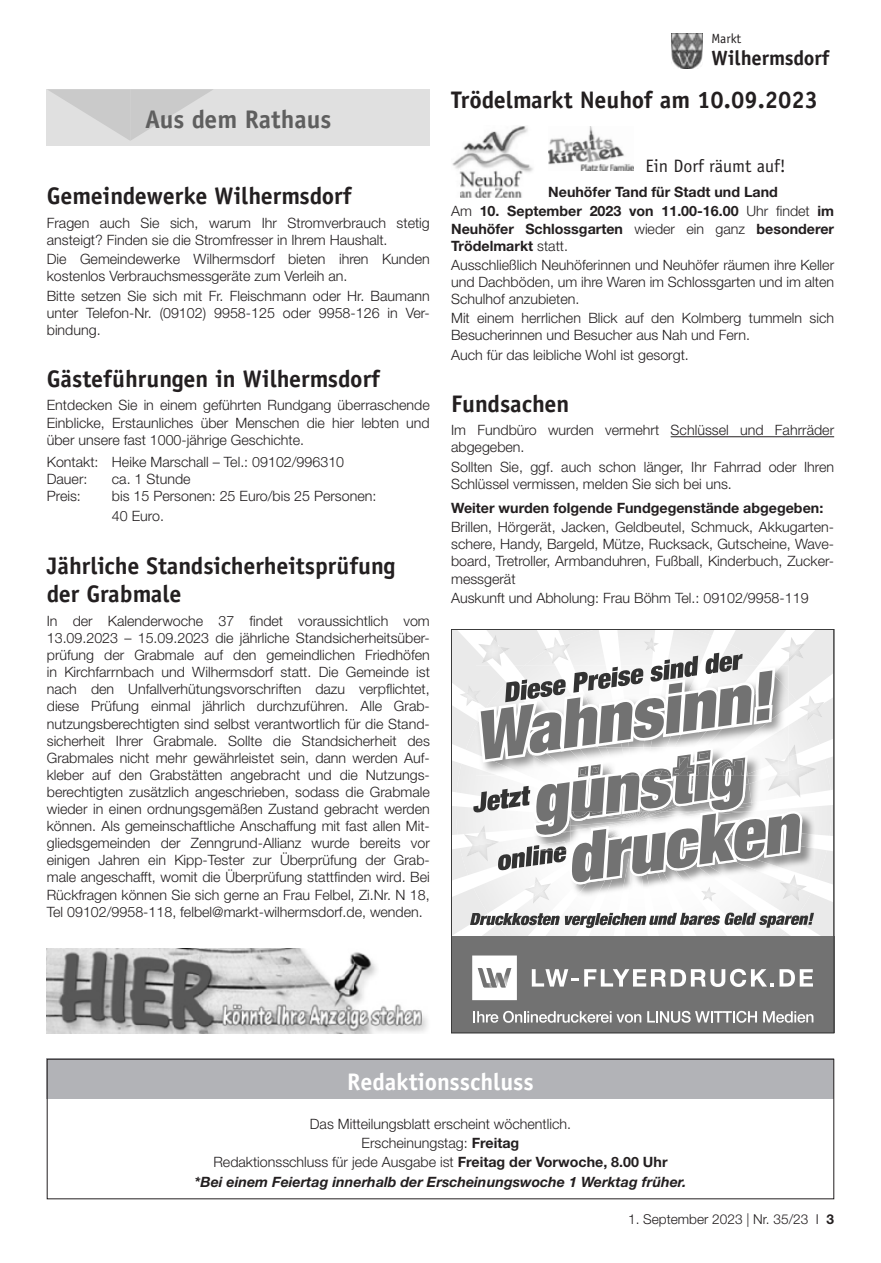
<style>
.page{position:relative;width:881px;height:1263px;background:#fff}
.page>*{position:absolute;margin:0;border:0;box-sizing:border-box;transform-origin:0 0}
.t1{font:700 25.5px "Officina Sans LT";color:#5f5f5f}
.t2{font:700 24px/28.8px "Officina Sans LT";color:#231f20}
.t3{font:700 24px "Officina Sans LT";color:#fff}
.t4{font:700 20.7px "Officina Sans LT";color:#231f20}
.t5{font:18px "Officina Sans LT";color:#231f20}
.t6{font:300 14.25px/17.1px "Helvetica Neue LT";color:#231f20}
.t7{font:700 14.25px/19.2px "Helvetica Neue LT";color:#231f20}
.t8{font:300 13.65px "Helvetica Neue LT";color:#231f20}
.t9{font:13.35px "Officina Sans LT";color:#231f20}
.s1{font-weight:300}
.s2{font-weight:700}
.s3{font-weight:700;font-style:italic}
.s4{font-family:"Basic Commercial LT"}
</style>
<div class="page">
<img style="left:671px;top:34px;width:31px;height:34px">
<div style="left:47px;top:89px;width:382px;height:57px;background:#e0e0e0"></div>
<svg style="left:48px;top:89px;width:165px;height:52px"></svg>
<hr style="left:670px;top:436px;width:163px;height:1px;background:#231f20">
<img style="left:452px;top:126px;width:81px;height:71px">
<img style="left:548px;top:127px;width:85px;height:43px">
<div style="left:47px;top:1059px;width:786px;height:40px;background:#b2b3b7"></div>
<div style="left:47px;top:1059px;width:786px;height:140px;border:1px solid #231f20"></div>
<svg style="left:453px;top:631px;width:378px;height:305px"></svg>
<div style="left:451px;top:936px;width:382px;height:97px;background:#727272"></div>
<svg style="left:531px;top:969px;width:281px;height:18px"></svg>
<svg style="left:472px;top:955px;width:44px;height:45px;background:#e4e4e4"></svg>
<svg style="left:473px;top:1011px;width:168px;height:12px"></svg>
<svg style="left:647px;top:1011px;width:109px;height:12px"></svg>
<svg style="left:763px;top:1011px;width:50px;height:12px"></svg>
<div style="left:451px;top:629px;width:382px;height:404px;border:1px solid #333"></div>
<img style="left:47px;top:948px;width:381px;height:85px">
<h1 class="t1" style="left:145px;top:103px;width:188px">Aus dem Rathaus</h1>
<h2 class="t2" style="left:47px;top:182px;width:306px">Gemeindewerke Wilhermsdorf</h2>
<p class="t6" style="left:47px;top:214px;width:384px">Fragen auch Sie sich, warum Ihr Stromverbrauch stetig ansteigt? Finden sie die Stromfresser in Ihrem Haushalt.</p>
<p class="t6" style="left:47px;top:250px;width:384px">Die Gemeindewerke Wilhermsdorf bieten ihren Kunden kostenlos Verbrauchsmessgeräte zum Verleih an.</p>
<p class="t6" style="left:47px;top:287px;width:384px;text-align:justify">Bitte setzen Sie sich mit Fr. Fleischmann oder Hr. Baumann unter Telefon-Nr. (09102) 9958-125 oder 9958-126 in Ver&shy;bindung.</p>
<h2 class="t2" style="left:47px;top:364px;width:334px">Gästeführungen in Wilhermsdorf</h2>
<p class="t6" style="left:47px;top:396px;width:384px;text-align:justify">Entdecken Sie in einem geführten Rundgang überraschende Einblicke, Erstaunliches über Menschen die hier lebten und über unsere fast 1000-jährige Geschichte.</p>
<p class="t6" style="left:47px;top:453px;width:299px">Kontakt: Heike Marschall – Tel.: 09102/996310<br>Dauer:</p>
<p class="t6" style="left:112px;top:470px;width:80px">ca. 1 Stunde</p>
<p class="t6" style="left:47px;top:487px;width:36px">Preis:</p>
<p class="t6" style="left:112px;top:486px;width:266px;line-height:19.2px">bis 15 Personen: 25 Euro/bis 25 Personen:<br>40 Euro.</p>
<h2 class="t2" style="left:47px;top:551px;width:350px">Jährliche Standsicherheitsprüfung der Grabmale</h2>
<p class="t6" style="left:47px;top:612px;width:384px;text-align:justify">In der Kalenderwoche 37 findet voraussichtlich vom 13.09.2023 – 15.09.2023 die jährliche Standsicherheitsüber&shy;prüfung der Grabmale auf den gemeindlichen Friedhöfen in Kirchfarrnbach und Wilhermsdorf statt. Die Gemeinde ist nach den Unfallverhütungsvorschriften dazu verpflichtet, diese Prüfung einmal jährlich durchzuführen. Alle Grab&shy;nutzungsberechtigten sind selbst verantwortlich für die Stand&shy;sicherheit Ihrer Grabmale. Sollte die Standsicherheit des Grabmales nicht mehr gewährleistet sein, dann werden Auf&shy;kleber auf den Grabstätten angebracht und die Nutzungs&shy;berechtigten zusätzlich angeschrieben, sodass die Grabmale wieder in einen ordnungsgemäßen Zustand gebracht werden können. Als gemeinschaftliche Anschaffung mit fast allen Mit&shy;gliedsgemeinden der Zenngrund-Allianz wurde bereits vor einigen Jahren ein Kipp-Tester zur Überprüfung der Grab&shy;male angeschafft, womit die Überprüfung stattfinden wird. Bei Rückfragen können Sie sich gerne an Frau Felbel, Zi.Nr. N 18, Tel 09102/9958-118, felbel@markt-wilhermsdorf.de, wenden.</p>
<p class="t9" style="left:711px;top:31px;width:31px">Markt</p>
<h3 class="t4" style="left:711px;top:45px;width:119px">Wilhermsdorf</h3>
<h2 class="t2" style="left:451px;top:85px;width:368px">Trödelmarkt Neuhof am 10.09.2023</h2>
<p class="t5" style="left:645px;top:155px;width:142px">Ein Dorf räumt auf!</p>
<p class="t7" style="left:451px;top:182px;width:384px;text-indent:97px">Neuhöfer Tand für Stadt und Land<br><span class="s1">Am</span> 10. September 2023 von 11.00-16.00 <span class="s1">Uhr findet</span> im</p>
<p class="t7" style="left:451px;top:220px;width:384px;line-height:17.1px">Neuhöfer Schlossgarten <span class="s1">wieder ein ganz</span> besonderer<br>Trödelmarkt <span class="s1">statt.</span></p>
<p class="t6" style="left:451px;top:256px;width:384px;text-align:justify">Ausschließlich Neuhöferinnen und Neuhöfer räumen ihre Keller und Dachböden, um ihre Waren im Schlossgarten und im alten Schulhof anzubieten.</p>
<p class="t6" style="left:451px;top:309px;width:384px">Mit einem herrlichen Blick auf den Kolmberg tummeln sich<br>Besucherinnen und Besucher aus Nah und Fern.</p>
<p class="t6" style="left:451px;top:346px;width:239px">Auch für das leibliche Wohl ist gesorgt.</p>
<h2 class="t2" style="left:451px;top:389px;width:120px">Fundsachen</h2>
<p class="t6" style="left:451px;top:421px;width:384px">Im Fundbüro wurden vermehrt Schlüssel und Fahrräder abgegeben.</p>
<p class="t6" style="left:451px;top:458px;width:384px">Sollten Sie, ggf. auch schon länger, Ihr Fahrrad oder Ihren<br>Schlüssel vermissen, melden Sie sich bei uns.</p>
<p class="t7" style="left:451px;top:498px;width:373px">Weiter wurden folgende Fundgegenstände abgegeben:</p>
<p class="t6" style="left:451px;top:518px;width:384px;text-align:justify">Brillen, Hörgerät, Jacken, Geldbeutel, Schmuck, Akkugarten&shy;schere, Handy, Bargeld, Mütze, Rucksack, Gutscheine, Wave&shy;board, Tretroller, Armbanduhren, Fußball, Kinderbuch, Zucker&shy;messgerät</p>
<p class="t6" style="left:451px;top:589px;width:359px">Auskunft und Abholung: Frau Böhm Tel.: 09102/9958-119</p>
<h2 class="t3" style="left:347px;top:1067px;width:188px">Redaktionsschluss</h2>
<p class="t6" style="left:194px;top:1114px;width:493px;line-height:19.2px;text-align:center">Das Mitteilungsblatt erscheint wöchentlich.<br>Erscheinungstag: <span class="s2">Freitag<br></span>Redaktionsschluss für jede Ausgabe ist <span class="s2">Freitag der Vorwoche, 8.00 Uhr<br></span><span class="s3">*Bei einem Feiertag innerhalb der Erscheinungswoche 1 Werktag früher.</span></p>
<p class="t8" style="left:627px;top:1210px;width:207px">1. September 2023 <span class="s4">|</span> Nr. 35/23 I <span class="s2">3</span></p>
</div>
